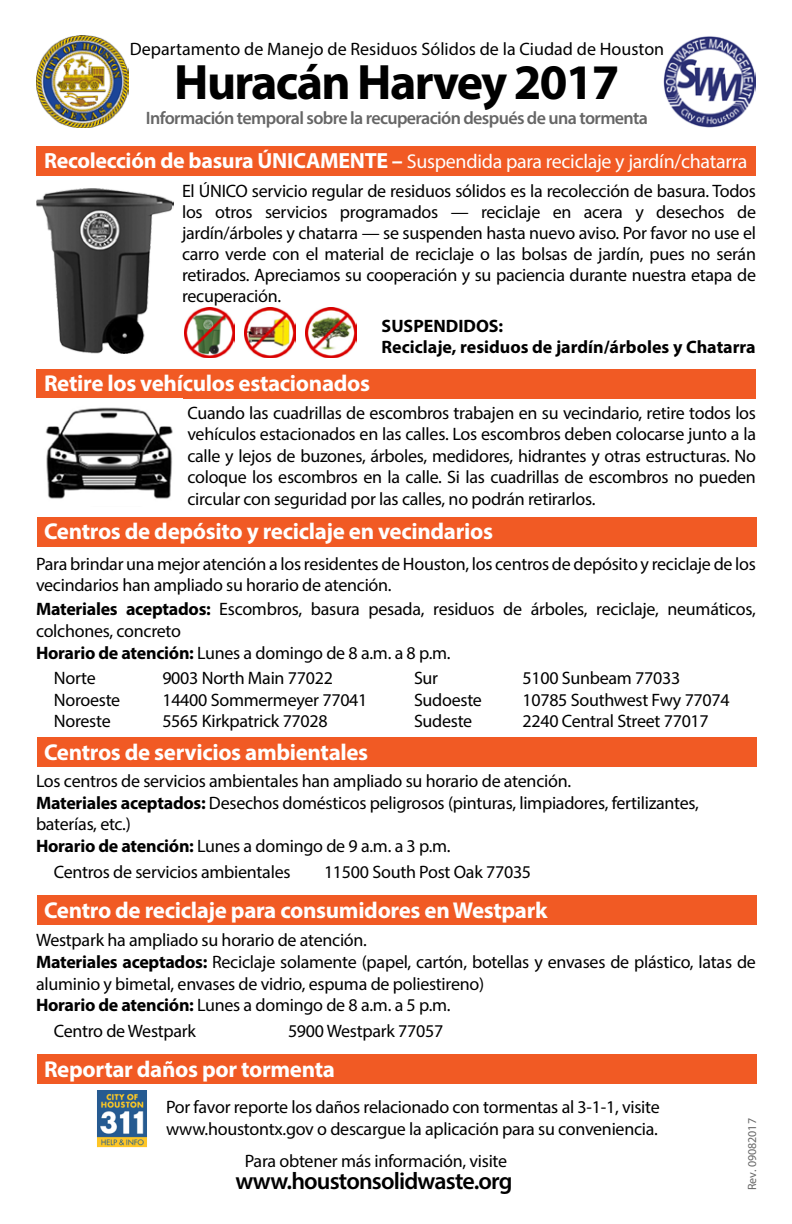
<style>
.page{position:relative;width:792px;height:1224px;background:#fff}
.page>*{position:absolute;margin:0;border:0;box-sizing:border-box;transform-origin:0 0}
.t1{font:700 50px "Myriad Pro";letter-spacing:-.035em;color:#000}
.t2{font:600 24px "Myriad Pro";letter-spacing:-.035em;color:#000}
.t3{font:700 23px "Myriad Pro";letter-spacing:-.015em;color:#fff}
.t4{font:20px "Myriad Pro";letter-spacing:-.015em;color:#fff}
.t5{font:18px/21.6px "Myriad Pro";letter-spacing:-.015em;color:#000}
.t6{font:600 18px "Myriad Pro";letter-spacing:-.035em;color:#666}
.t7{font:700 18px/21.6px "Myriad Pro";color:#000}
.t8{font:12px "Myriad Pro";color:#666}
.s1{font-weight:700;font-size:22px}
.s2{font-weight:700}
</style>
<div class="page">
<div style="left:36px;top:146px;width:720px;height:29px;background:#f15a24"></div>
<div style="left:36px;top:369px;width:720px;height:30px;background:#f15a24"></div>
<div style="left:37px;top:517px;width:720px;height:30px;background:#f15a24"></div>
<div style="left:37px;top:737px;width:720px;height:30px;background:#f15a24"></div>
<div style="left:37px;top:895px;width:720px;height:30px;background:#f15a24"></div>
<img style="left:184px;top:308px;width:50px;height:50px">
<img style="left:245px;top:308px;width:50px;height:50px">
<img style="left:306px;top:308px;width:50px;height:50px">
<img style="left:36px;top:188px;width:138px;height:165px">
<div style="left:37px;top:1054px;width:720px;height:30px;background:#f15a24"></div>
<img style="left:45px;top:407px;width:128px;height:92px">
<img style="left:97px;top:1091px;width:50px;height:57px">
<img style="left:37px;top:36px;width:92px;height:91px">
<img style="left:664px;top:36px;width:92px;height:92px">
<p class="t5" style="left:130px;top:38px;width:536px">Departamento de Manejo de Residuos Sólidos de la Ciudad de Houston</p>
<h1 class="t1" style="left:174px;top:50px;width:447px">Huracán Harvey 2017</h1>
<p class="t6" style="left:146px;top:107px;width:504px">Información temporal sobre la recuperación después de una tormenta</p>
<p class="t4" style="left:44px;top:149px;width:705px"><span class="s1">Recolección de basura ÚNICAMENTE –</span> Suspendida para reciclaje y jardín/chatarra</p>
<p class="t5" style="left:182px;top:180px;width:576px;line-height:21px;text-align:justify">El ÚNICO servicio regular de residuos sólidos es la recolección de basura. Todos los otros servicios programados — reciclaje en acera y desechos de jardín/árboles y chatarra — se suspenden hasta nuevo aviso. Por favor no use el carro verde con el material de reciclaje o las bolsas de jardín, pues no serán retirados. Apreciamos su cooperación y su paciencia durante nuestra etapa de recuperación.</p>
<p class="t3" style="left:44px;top:368px;width:328px">Retire los vehículos estacionados</p>
<p class="t7" style="left:382px;top:314px;width:376px">SUSPENDIDOS:<br>Reciclaje, residuos de jardín/árboles y Chatarra</p>
<p class="t5" style="left:187px;top:402px;width:570px;text-align:justify">Cuando las cuadrillas de escombros trabajen en su vecindario, retire todos los vehículos estacionados en las calles. Los escombros deben colocarse junto a la calle y lejos de buzones, árboles, medidores, hidrantes y otras estructuras. No coloque los escombros en la calle. Si las cuadrillas de escombros no pueden circular con seguridad por las calles, no podrán retirarlos.</p>
<p class="t3" style="left:44px;top:516px;width:451px">Centros de depósito y reciclaje en vecindarios</p>
<p class="t5" style="left:36px;top:553px;width:721px">Para brindar una mejor atención a los residentes de Houston, los centros de depósito y reciclaje de los vecindarios han ampliado su horario de atención.</p>
<p class="t5" style="left:36px;top:598px;width:721px"><span class="s2">Materiales aceptados:</span> Escombros, basura pesada, residuos de árboles, reciclaje, neumáticos, colchones, concreto<br><span class="s2">Horario de atención:</span> Lunes a domingo de 8 a.m. a 8 p.m.</p>
<p class="t5" style="left:54px;top:667px;width:43px">Norte</p>
<p class="t5" style="left:162px;top:667px;width:172px">9003 North Main 77022</p>
<p class="t5" style="left:54px;top:689px;width:68px">Noroeste</p>
<p class="t5" style="left:162px;top:689px;width:207px">14400 Sommermeyer 77041</p>
<p class="t5" style="left:54px;top:710px;width:58px">Noreste</p>
<p class="t5" style="left:162px;top:710px;width:167px">5565 Kirkpatrick 77028</p>
<p class="t3" style="left:44px;top:738px;width:326px">Centros de servicios ambientales</p>
<p class="t5" style="left:414px;top:667px;width:26px">Sur</p>
<p class="t5" style="left:522px;top:667px;width:159px">5100 Sunbeam 77033</p>
<p class="t5" style="left:414px;top:689px;width:69px">Sudoeste</p>
<p class="t5" style="left:522px;top:689px;width:209px">10785 Southwest Fwy 77074</p>
<p class="t5" style="left:414px;top:710px;width:60px">Sudeste</p>
<p class="t5" style="left:522px;top:710px;width:188px">2240 Central Street 77017</p>
<p class="t5" style="left:36px;top:770px;width:664px">Los centros de servicios ambientales han ampliado su horario de atención.<br><span class="s2">Materiales aceptados:</span> Desechos domésticos peligrosos (pinturas, limpiadores, fertilizantes, baterías, etc.)<br><span class="s2">Horario de atención:</span> Lunes a domingo de 9 a.m. a 3 p.m.</p>
<p class="t5" style="left:54px;top:861px;width:238px">Centros de servicios ambientales</p>
<p class="t5" style="left:324px;top:861px;width:209px">11500 South Post Oak 77035</p>
<p class="t3" style="left:44px;top:895px;width:505px">Centro de reciclaje para consumidores en Westpark</p>
<p class="t5" style="left:36px;top:929px;width:721px">Westpark ha ampliado su horario de atención.<br><span class="s2">Materiales aceptados:</span> Reciclaje solamente (papel, cartón, botellas y envases de plástico, latas de aluminio y bimetal, envases de vidrio, espuma de poliestireno)<br><span class="s2">Horario de atención:</span> Lunes a domingo de 8 a.m. a 5 p.m.</p>
<p class="t5" style="left:54px;top:1020px;width:144px">Centro de Westpark</p>
<p class="t5" style="left:288px;top:1020px;width:157px">5900 Westpark 77057</p>
<p class="t3" style="left:44px;top:1054px;width:292px">Reportar daños por tormenta</p>
<p class="t5" style="left:166px;top:1096px;width:495px">Por favor reporte los daños relacionado con tormentas al 3-1-1, visite www.houstontx.gov o descargue la aplicación para su conveniencia.</p>
<p class="t5" style="left:245px;top:1150px;width:264px">Para obtener más información, visite</p>
<h2 class="t2" style="left:235px;top:1166px;width:279px">www.houstonsolidwaste.org</h2>
<p class="t8" style="left:745px;top:1190px;width:74px;rotate:-90deg">Rev. 09082017</p>
</div>
